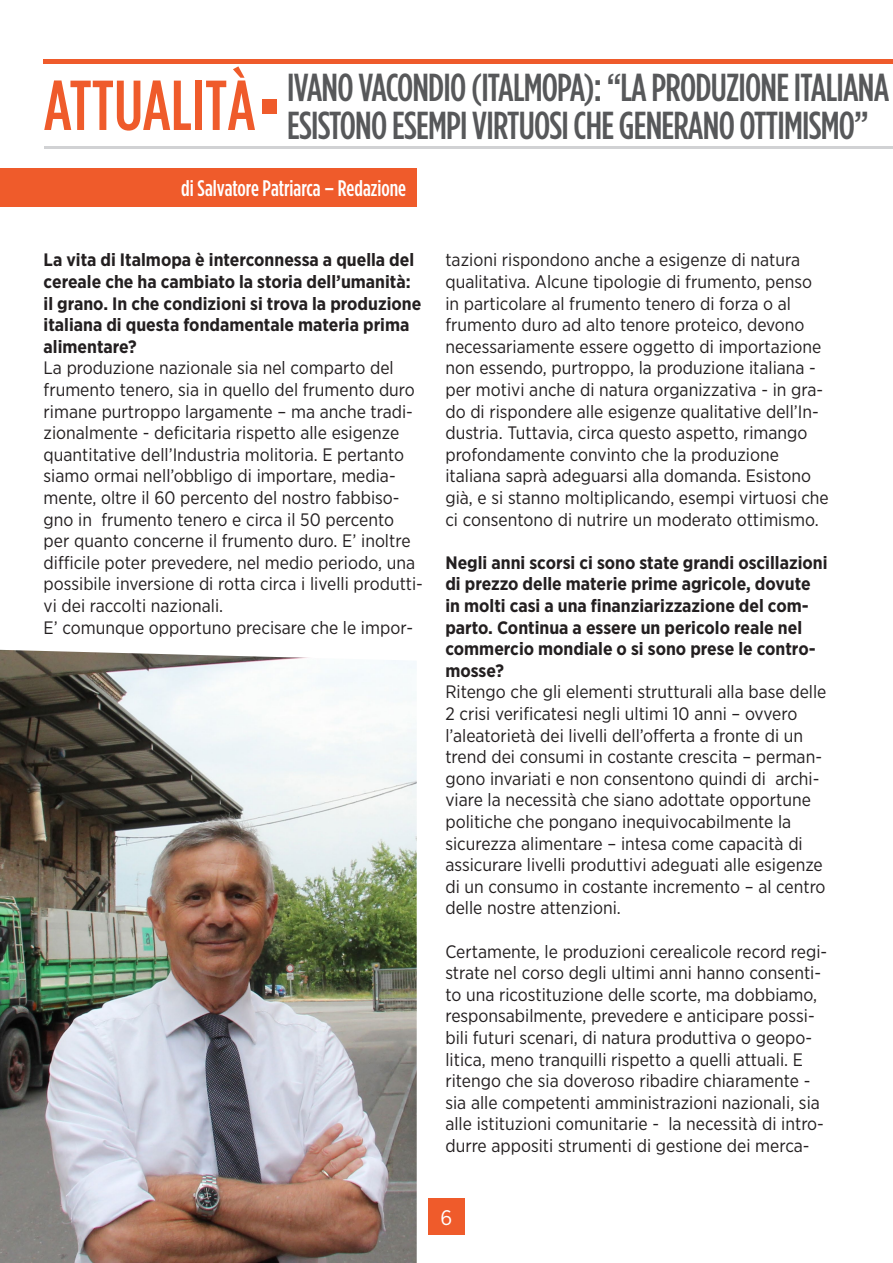
<style>
.page{position:relative;width:893px;height:1263px;background:#fff}
.page>*{position:absolute;margin:0;border:0;box-sizing:border-box;transform-origin:0 0}
.t1{font:500 39px/37.5px "Gotham Condensed";letter-spacing:-.02em;color:#57585a}
.t2{font:500 22.5px "Gotham Condensed";color:#fff}
.t3{font:21px "Gotham Narrow";color:#fff}
.t4{font:18px/21.6px "Gotham Narrow";color:#231f20}
.t5{font:700 18px/21.6px "Gotham Narrow";color:#231f20}
.s1{font-size:70.5px;color:#ef5b2b}
</style>
<div class="page">
<hr style="left:43px;top:59px;width:850px;height:4px;background:#ef5b2b">
<hr style="left:44px;top:146px;width:849px;height:3px;background:#d1d2d4">
<div style="left:0;top:169px;width:417px;height:38px;background:#ef5b2b"></div>
<div style="left:428px;top:1198px;width:37px;height:37px;background:#ef5b2b"></div>
<div style="left:262px;top:99px;width:14px;height:14px;background:#ef5b2b"></div>
<img style="left:0;top:650px;width:417px;height:613px">
<h1 class="t1" style="left:287px;top:68px;width:604px;text-indent:-243px"><span class="s1">ATTUALITÀ</span> IVANO VACONDIO (ITALMOPA): “LA PRODUZIONE ITALIANA<br>ESISTONO ESEMPI VIRTUOSI CHE GENERANO OTTIMISMO”</h1>
<p class="t2" style="left:181px;top:176px;width:226px">di Salvatore Patriarca – Redazione</p>
<p class="t5" style="left:44px;top:249px;width:379px">La vita di Italmopa è interconnessa a quella del cereale che ha cambiato la storia dell’umanità: il grano. In che condizioni si trova la produzione italiana di questa fondamentale materia prima alimentare?</p>
<p class="t4" style="left:44px;top:357px;width:381px">La produzione nazionale sia nel comparto del frumento tenero, sia in quello del frumento duro rimane purtroppo largamente – ma anche tradi&shy;zionalmente - deficitaria rispetto alle esigenze quantitative dell’Industria molitoria. E pertanto siamo ormai nell’obbligo di importare, media&shy;mente, oltre il 60 percento del nostro fabbiso&shy;gno in frumento tenero e circa il 50 percento per quanto concerne il frumento duro. E’ inoltre difficile poter prevedere, nel medio periodo, una possibile inversione di rotta circa i livelli produtti&shy;vi dei raccolti nazionali.<br>E’ comunque opportuno precisare che le impor-</p>
<p class="t4" style="left:445px;top:249px;width:385px">tazioni rispondono anche a esigenze di natura qualitativa. Alcune tipologie di frumento, penso in particolare al frumento tenero di forza o al frumento duro ad alto tenore proteico, devono necessariamente essere oggetto di importazione non essendo, purtroppo, la produzione italiana - per motivi anche di natura organizzativa - in gra&shy;do di rispondere alle esigenze qualitative dell’In&shy;dustria. Tuttavia, circa questo aspetto, rimango profondamente convinto che la produzione italiana saprà adeguarsi alla domanda. Esistono già, e si stanno moltiplicando, esempi virtuosi che ci consentono di nutrire un moderato ottimismo.</p>
<p class="t5" style="left:445px;top:551px;width:384px">Negli anni scorsi ci sono state grandi oscillazioni di prezzo delle materie prime agricole, dovute in molti casi a una finanziarizzazione del com&shy;parto. Continua a essere un pericolo reale nel commercio mondiale o si sono prese le contro&shy;mosse?</p>
<p class="t4" style="left:445px;top:681px;width:383px">Ritengo che gli elementi strutturali alla base delle 2 crisi verificatesi negli ultimi 10 anni – ovvero l’aleatorietà dei livelli dell’offerta a fronte di un trend dei consumi in costante crescita – perman&shy;gono invariati e non consentono quindi di archi&shy;viare la necessità che siano adottate opportune politiche che pongano inequivocabilmente la sicurezza alimentare – intesa come capacità di assicurare livelli produttivi adeguati alle esigenze di un consumo in costante incremento – al centro delle nostre attenzioni.</p>
<p class="t4" style="left:445px;top:940px;width:383px">Certamente, le produzioni cerealicole record regi&shy;strate nel corso degli ultimi anni hanno consenti&shy;to una ricostituzione delle scorte, ma dobbiamo, responsabilmente, prevedere e anticipare possi&shy;bili futuri scenari, di natura produttiva o geopo&shy;litica, meno tranquilli rispetto a quelli attuali. E ritengo che sia doveroso ribadire chiaramente - sia alle competenti amministrazioni nazionali, sia alle istituzioni comunitarie - la necessità di intro&shy;durre appositi strumenti di gestione dei merca-</p>
<p class="t3" style="left:441px;top:1205px;width:13px">6</p>
</div>
